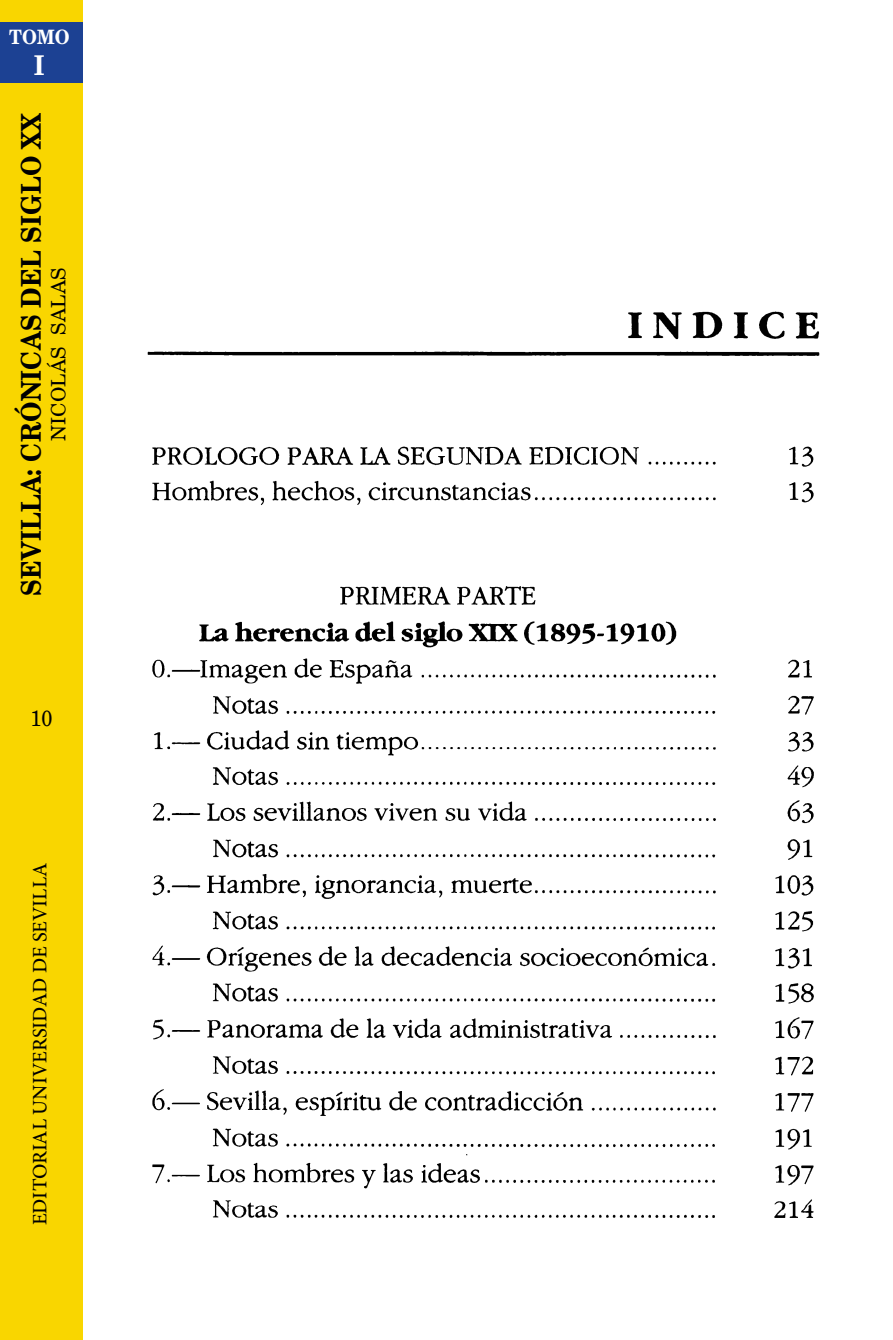
<style>
.page{position:relative;width:893px;height:1340px;background:#fff}
.page>*{position:absolute;margin:0;border:0;box-sizing:border-box;transform-origin:0 0}
.t1{font:700 27.22px "New Century Schlbk";letter-spacing:.01em;color:#000;scale:.9 1}
.t2{font:700 27.22px "New Century Schlbk";color:#fff;scale:.9 1}
.t3{font:22.05px "New Century Schlbk";color:#000;scale:.9 1}
.t4{font:500 20.47px "Minion Pro";color:#000}
.t5{font:19.8px "New Century Schlbk";letter-spacing:.01em;color:#000}
.t6{font:700 19.8px "New Century Schlbk";color:#fff;scale:.9 1}
</style>
<div class="page">
<img style="left:152px;top:446px;width:662px;height:772px">
<img style="left:147px;top:311px;width:673px;height:45px">
<div style="left:0;top:0;width:83px;height:1339px;background:#f9d600"></div>
<div style="left:0;top:22px;width:83px;height:60px;background:#1c4193"></div>
<p class="t6" style="left:9px;top:24px;width:69px">TOMO</p>
<h1 class="t2" style="left:34px;top:48px;width:14px">I</h1>
<h1 class="t1" style="left:14px;top:595px;width:538px;rotate:-90deg">SEVILLA: CRÓNICAS DEL SIGLO XX</h1>
<p class="t5" style="left:46px;top:441px;width:176px;rotate:-90deg">NICOLÁS SALAS</p>
<p class="t3" style="left:30px;top:704px;width:26px">10</p>
<p class="t4" style="left:26px;top:1225px;width:364px;rotate:-90deg">EDITORIAL UNIVERSIDAD DE SEVILLA</p>
</div>
